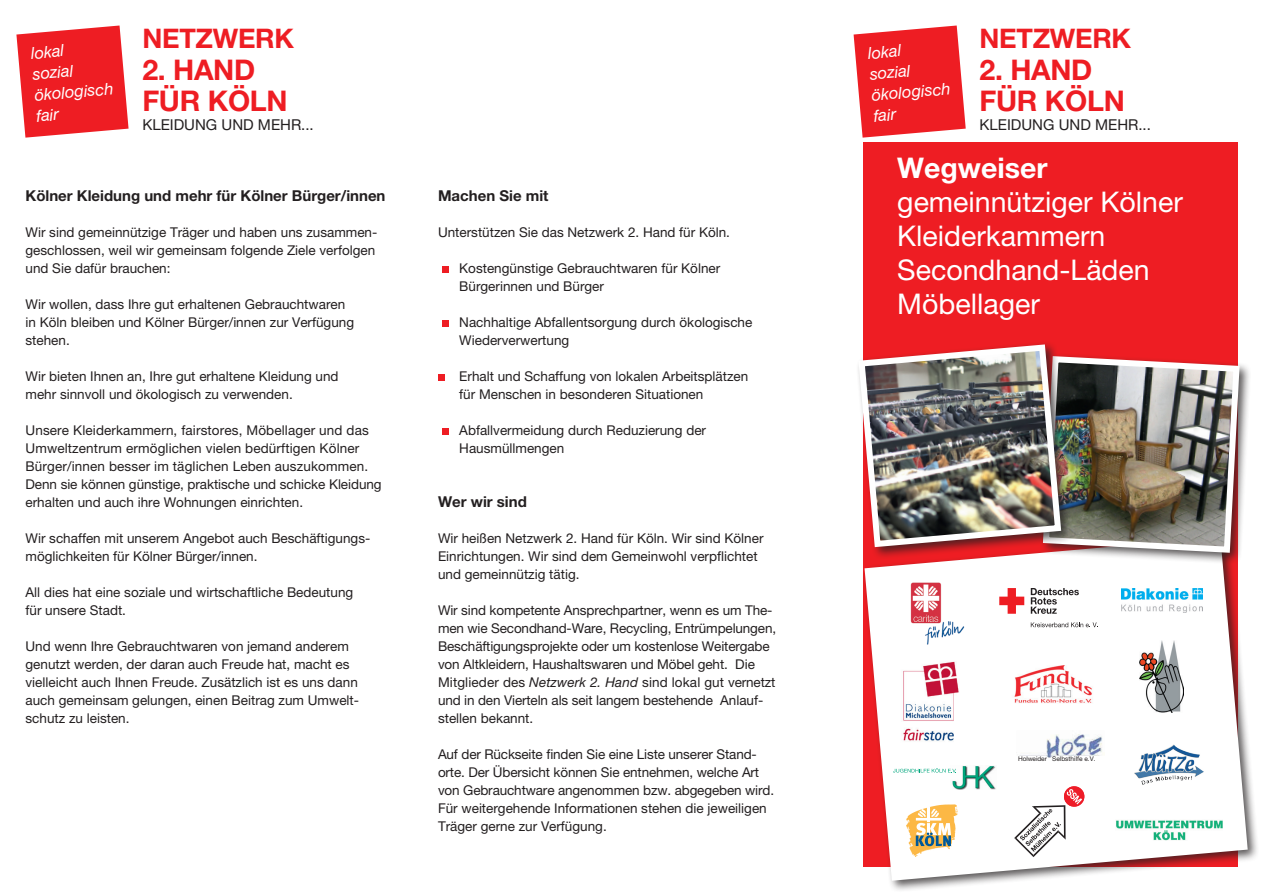
<style>
.page{position:relative;width:1263px;height:893px;background:#fff}
.page>*{position:absolute;margin:0;border:0;box-sizing:border-box;transform-origin:0 0}
.t1{font:28.5px/34.2px "Helvetica Neue";color:#fff}
.t2{font:700 28.5px/32px "Helvetica Neue";letter-spacing:-.01em;color:#ee1d23}
.t3{font:700 28.5px "Helvetica Neue";color:#fff}
.t4{font:700 27px "Helvetica Neue";letter-spacing:-.01em;color:#ee1d23}
.t5{font:italic 16.5px/21px "Helvetica Neue";color:#fff}
.t6{font:700 15px "Helvetica Neue";color:#231f20}
.t7{font:15px "Helvetica Neue";color:#231f20}
.t8{font:13.5px/18px "Helvetica Neue";color:#231f20}
.t9{font:6.6px "Helvetica Neue";color:#231f20}
.s1{font-style:italic}
</style>
<div class="page">
<div style="left:863px;top:143px;width:374px;height:724px;background:#ee1d23"></div>
<div style="left:861px;top:534px;width:399px;height:359px;background:#231f20;opacity:.75"></div>
<svg style="left:864px;top:559px;width:384px;height:322px;background:#f8e8e8"></svg>
<div style="left:1040px;top:353px;width:212px;height:212px;background:#231f20;opacity:.75"></div>
<div style="left:442px;top:266px;width:7px;height:7px;background:#ee1d23"></div>
<div style="left:442px;top:320px;width:7px;height:7px;background:#ee1d23"></div>
<div style="left:438px;top:374px;width:7px;height:7px;background:#ee1d23"></div>
<div style="left:442px;top:428px;width:7px;height:7px;background:#ee1d23"></div>
<svg style="left:853px;top:26px;width:113px;height:112px;background:#f03f44"></svg>
<img style="left:910px;top:583px;width:54px;height:62px">
<img style="left:1121px;top:588px;width:81px;height:24px">
<svg style="left:999px;top:588px;width:25px;height:26px"></svg>
<svg style="left:1031px;top:588px;width:48px;height:26px"></svg>
<svg style="left:1031px;top:622px;width:67px;height:5px"></svg>
<img style="left:1134px;top:743px;width:71px;height:43px">
<img style="left:951px;top:766px;width:45px;height:24px">
<svg style="left:893px;top:768px;width:63px;height:5px"></svg>
<img style="left:907px;top:803px;width:54px;height:53px">
<svg style="left:916px;top:807px;width:35px;height:39px"></svg>
<svg style="left:1014px;top:786px;width:70px;height:71px;background:#e7dbdc"></svg>
<img style="left:1140px;top:640px;width:44px;height:72px">
<img style="left:1009px;top:666px;width:89px;height:39px">
<img style="left:899px;top:658px;width:65px;height:87px">
<img style="left:1116px;top:819px;width:107px;height:22px">
<svg style="left:16px;top:26px;width:113px;height:112px;background:#f03f44"></svg>
<img style="left:858px;top:341px;width:385px;height:215px">
<img style="left:1016px;top:730px;width:89px;height:27px">
<p class="t5" style="left:30px;top:42px;width:81px;rotate:-5deg">lokal<br>sozial ökologisch fair</p>
<h2 class="t4" style="left:142px;top:21px;width:153px">NETZWERK</h2>
<h1 class="t2" style="left:142px;top:53px;width:147px">2. HAND<br>FÜR KÖLN</h1>
<p class="t7" style="left:142px;top:116px;width:173px">KLEIDUNG UND MEHR...</p>
<p class="t6" style="left:26px;top:186px;width:361px">Kölner Kleidung und mehr für Kölner Bürger/innen</p>
<p class="t8" style="left:26px;top:223px;width:353px">Wir sind gemeinnützige Träger und haben uns zusammen&shy;geschlossen, weil wir gemeinsam folgende Ziele verfolgen und Sie dafür brauchen:</p>
<p class="t8" style="left:26px;top:295px;width:330px">Wir wollen, dass Ihre gut erhaltenen Gebrauchtwaren in Köln bleiben und Kölner Bürger/innen zur Verfügung stehen.</p>
<p class="t8" style="left:26px;top:367px;width:315px">Wir bieten Ihnen an, Ihre gut erhaltene Kleidung und mehr sinnvoll und ökologisch zu verwenden.</p>
<p class="t8" style="left:26px;top:421px;width:358px">Unsere Kleiderkammern, fairstores, Möbellager und das Umweltzentrum ermöglichen vielen bedürftigen Kölner Bürger/innen besser im täglichen Leben auszukommen.<br>Denn sie können günstige, praktische und schicke Kleidung erhalten und auch ihre Wohnungen einrichten.</p>
<p class="t8" style="left:26px;top:529px;width:346px">Wir schaffen mit unserem Angebot auch Beschäftigungs&shy;möglichkeiten für Kölner Bürger/innen.</p>
<p class="t8" style="left:26px;top:583px;width:329px">All dies hat eine soziale und wirtschaftliche Bedeutung für unsere Stadt.</p>
<p class="t8" style="left:26px;top:637px;width:335px">Und wenn Ihre Gebrauchtwaren von jemand anderem genutzt werden, der daran auch Freude hat, macht es vielleicht auch Ihnen Freude. Zusätzlich ist es uns dann auch gemeinsam gelungen, einen Beitrag zum Umwelt&shy;schutz zu leisten.</p>
<p class="t6" style="left:438px;top:186px;width:112px">Machen Sie mit</p>
<p class="t8" style="left:438px;top:223px;width:294px">Unterstützen Sie das Netzwerk 2. Hand für Köln.</p>
<p class="t8" style="left:459px;top:259px;width:263px">Kostengünstige Gebrauchtwaren für Kölner<br>Bürgerinnen und Bürger</p>
<p class="t8" style="left:459px;top:313px;width:295px">Nachhaltige Abfallentsorgung durch ökologische<br>Wiederverwertung</p>
<p class="t8" style="left:459px;top:367px;width:291px">Erhalt und Schaffung von lokalen Arbeitsplätzen für Menschen in besonderen Situationen</p>
<p class="t8" style="left:459px;top:421px;width:248px">Abfallvermeidung durch Reduzierung der<br>Hausmüllmengen</p>
<p class="t6" style="left:438px;top:492px;width:90px">Wer wir sind</p>
<p class="t8" style="left:438px;top:529px;width:327px">Wir heißen Netzwerk 2. Hand für Köln. Wir sind Kölner<br>Einrichtungen. Wir sind dem Gemeinwohl verpflichtet und gemeinnützig tätig.</p>
<p class="t8" style="left:438px;top:601px;width:340px">Wir sind kompetente Ansprechpartner, wenn es um The&shy;men wie Secondhand-Ware, Recycling, Entrümpelungen, Beschäftigungsprojekte oder um kostenlose Weitergabe von Altkleidern, Haushaltswaren und Möbel geht. Die Mitglieder des <span class="s1">Netzwerk 2. Hand</span> sind lokal gut vernetzt und in den Vierteln als seit langem bestehende Anlauf&shy;stellen bekannt.</p>
<p class="t8" style="left:438px;top:745px;width:338px">Auf der Rückseite finden Sie eine Liste unserer Stand&shy;orte. Der Übersicht können Sie entnehmen, welche Art von Gebrauchtware angenommen bzw. abgegeben wird.<br>Für weitergehende Informationen stehen die jeweiligen Träger gerne zur Verfügung.</p>
<p class="t5" style="left:867px;top:42px;width:81px;rotate:-5deg">lokal<br>sozial ökologisch fair</p>
<h2 class="t4" style="left:979px;top:21px;width:153px">NETZWERK</h2>
<h1 class="t2" style="left:979px;top:53px;width:147px">2. HAND<br>FÜR KÖLN</h1>
<p class="t7" style="left:979px;top:116px;width:173px">KLEIDUNG UND MEHR...</p>
<h1 class="t3" style="left:897px;top:150px;width:152px">Wegweiser</h1>
<h1 class="t1" style="left:897px;top:184px;width:287px">gemeinnütziger Kölner<br>Kleiderkammern<br>Secondhand-Läden<br>Möbellager</h1>
<p class="t9" style="left:1018px;top:755px;width:79px">Holweider Selbsthilfe e.V.</p>
</div>
